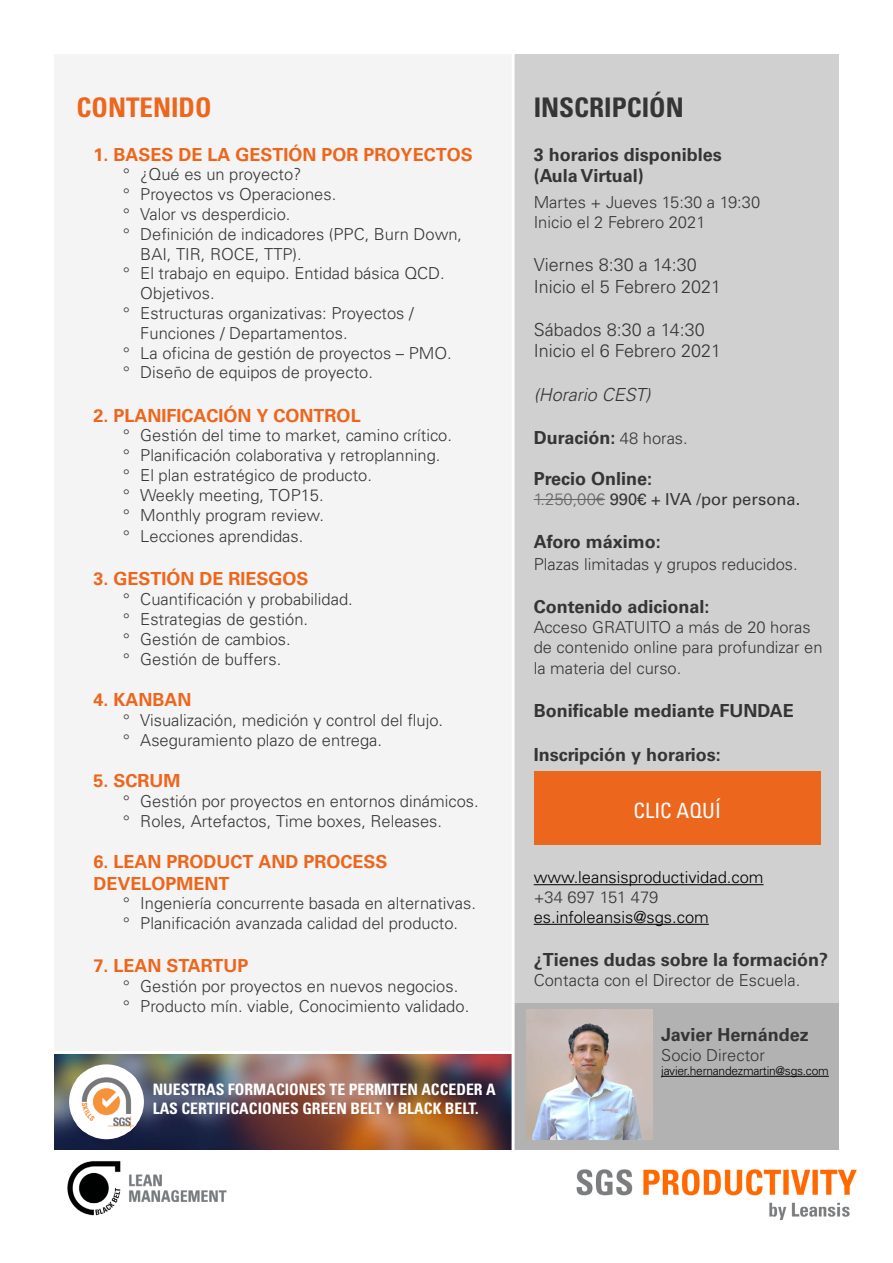
<style>
.page{position:relative;width:893px;height:1263px;background:#fff}
.page>*{position:absolute;margin:0;border:0;box-sizing:border-box;transform-origin:0 0}
.t1{font:700 condensed 27px "Univers LT Std";color:#363535}
.t2{font:700 condensed 27px "Univers LT Std";color:#ec671d}
.t3{font:21px "Univers LT 57 Cn";color:#fff}
.t4{font:700 18px/21.6px "Univers LT Std";color:#363535}
.t5{font:18px/21.6px "Univers LT 65 Bd";color:#ec671d}
.t6{font:300 18px/21.6px "Univers LT Std";color:#363535}
.t7{font:italic 300 18px "Univers LT Std";color:#363535}
.t8{font:16.5px/19.8px "Univers LT 45 Lt";color:#363635}
.t9{font:300 16.5px/19.8px "Univers LT Std";color:#363535}
.t10{font:300 16.5px "Univers LT Std";color:#000}
.t11{font:16.5px "Univers LT Std";color:#363535}
.t12{font:300 16.5px "Univers LT Std";color:#363635}
.t13{font:700 condensed 15.75px/18.9px "Univers LT Std";color:#fff}
.t14{font:300 12px "Univers LT Std";letter-spacing:-.02em;color:#000}
.s1{font-weight:300;font-size:16.5px}
.s2{font-weight:300;color:#666464}
</style>
<div class="page">
<img style="left:576px;top:1169px;width:281px;height:51px">
<img style="left:54px;top:1054px;width:458px;height:95px">
<div style="left:513px;top:54px;width:326px;height:996px;background:#d0d0d0"></div>
<div style="left:54px;top:54px;width:459px;height:996px;background:#f5f4f4"></div>
<div style="left:534px;top:771px;width:287px;height:73px;background:#ec671d"></div>
<div style="left:515px;top:1003px;width:324px;height:146px;background:#b3b2b2"></div>
<hr style="left:512px;top:54px;width:3px;height:1155px;background:#fff">
<hr style="left:534px;top:884px;width:229px;height:1px;background:#000">
<hr style="left:534px;top:924px;width:175px;height:1px;background:#000">
<hr style="left:661px;top:1076px;width:168px;height:1px;background:#000">
<hr style="left:534px;top:499px;width:71px;height:1px;background:#666464">
<img style="left:67px;top:1161px;width:160px;height:55px">
<div style="left:69px;top:1064px;width:75px;height:75px;background:#fff;border-radius:50%"></div>
<img style="left:77px;top:1074px;width:59px;height:58px">
<img style="left:526px;top:1009px;width:126px;height:130px">
<h1 class="t2" style="left:77px;top:91px;width:137px">CONTENIDO</h1>
<p class="t5" style="left:94px;top:144px;width:381px">1. BASES DE LA GESTIÓN POR PROYECTOS</p>
<p class="t8" style="left:123px;top:165px;width:180px">° ¿Qué es un proyecto?</p>
<p class="t8" style="left:123px;top:184px;width:214px">° Proyectos vs Operaciones.</p>
<p class="t8" style="left:123px;top:204px;width:169px">° Valor vs desperdicio.</p>
<p class="t8" style="left:123px;top:224px;width:340px">° Definición de indicadores (PPC, Burn Down,</p>
<p class="t8" style="left:140px;top:244px;width:163px">BAI, TIR, ROCE, TTP).</p>
<p class="t8" style="left:123px;top:264px;width:323px">° El trabajo en equipo. Entidad básica QCD.</p>
<p class="t8" style="left:140px;top:283px;width:76px">Objetivos.</p>
<p class="t8" style="left:123px;top:303px;width:292px">° Estructuras organizativas: Proyectos /</p>
<p class="t8" style="left:140px;top:323px;width:209px">Funciones / Departamentos.</p>
<p class="t8" style="left:123px;top:343px;width:330px">° La oficina de gestión de proyectos – PMO.</p>
<p class="t8" style="left:123px;top:363px;width:251px">° Diseño de equipos de proyecto.</p>
<p class="t5" style="left:94px;top:405px;width:269px">2. PLANIFICACIÓN Y CONTROL</p>
<p class="t8" style="left:123px;top:426px;width:330px">° Gestión del time to market, camino crítico. ° Planificación colaborativa y retroplanning.<br>° El plan estratégico de producto.<br>° Weekly meeting, TOP15.<br>° Monthly program review.</p>
<p class="t8" style="left:123px;top:526px;width:181px">° Lecciones aprendidas.</p>
<p class="t5" style="left:94px;top:568px;width:217px">3. GESTIÓN DE RIESGOS</p>
<p class="t8" style="left:123px;top:589px;width:231px">° Cuantificación y probabilidad. ° Estrategias de gestión.<br>° Gestión de cambios.<br>° Gestión de buffers.</p>
<p class="t5" style="left:94px;top:689px;width:100px">4. KANBAN</p>
<p class="t8" style="left:123px;top:710px;width:321px">° Visualización, medición y control del flujo. ° Aseguramiento plazo de entrega.</p>
<p class="t5" style="left:94px;top:770px;width:89px">5. SCRUM</p>
<p class="t8" style="left:123px;top:791px;width:357px">° Gestión por proyectos en entornos dinámicos. ° Roles, Artefactos, Time boxes, Releases.</p>
<p class="t5" style="left:94px;top:851px;width:296px">6. LEAN PRODUCT AND PROCESS<br>DEVELOPMENT</p>
<p class="t8" style="left:123px;top:894px;width:354px">° Ingeniería concurrente basada en alternativas. ° Planificación avanzada calidad del producto.</p>
<p class="t5" style="left:94px;top:955px;width:157px">7. LEAN STARTUP</p>
<p class="t8" style="left:123px;top:976px;width:347px">° Gestión por proyectos en nuevos negocios.<br>° Producto mín. viable, Conocimiento validado.</p>
<p class="t13" style="left:153px;top:1080px;width:345px">NUESTRAS FORMACIONES TE PERMITEN ACCEDER A<br>LAS CERTIFICACIONES GREEN BELT Y BLACK BELT.</p>
<h1 class="t1" style="left:534px;top:91px;width:152px">INSCRIPCIÓN</h1>
<p class="t4" style="left:534px;top:144px;width:189px">3 horarios disponibles (Aula Virtual)</p>
<p class="t9" style="left:534px;top:192px;width:228px">Martes + Jueves 15:30 a 19:30<br>Inicio el 2 Febrero 2021</p>
<p class="t6" style="left:534px;top:254px;width:189px">Viernes 8:30 a 14:30<br>Inicio el 5 Febrero 2021</p>
<p class="t6" style="left:534px;top:319px;width:189px">Sábados 8:30 a 14:30<br>Inicio el 6 Febrero 2021</p>
<p class="t7" style="left:534px;top:383px;width:118px">(Horario CEST)</p>
<p class="t4" style="left:534px;top:427px;width:156px">Duración: <span class="s1">48 horas.</span></p>
<p class="t4" style="left:534px;top:468px;width:120px">Precio Online:</p>
<p class="t11" style="left:534px;top:489px;width:268px"><span class="s2">1.250,00€</span> 990€ + IVA /por persona.</p>
<p class="t4" style="left:534px;top:531px;width:129px">Aforo máximo:</p>
<p class="t9" style="left:534px;top:554px;width:265px">Plazas limitadas y grupos reducidos.</p>
<p class="t4" style="left:534px;top:596px;width:177px">Contenido adicional:</p>
<p class="t9" style="left:534px;top:617px;width:290px">Acceso GRATUITO a más de 20 horas de contenido online para profundizar en</p>
<p class="t9" style="left:534px;top:658px;width:149px">la materia del curso.</p>
<p class="t4" style="left:534px;top:700px;width:261px">Bonificable mediante FUNDAE</p>
<p class="t4" style="left:534px;top:744px;width:189px">Inscripción y horarios:</p>
<p class="t3" style="left:633px;top:797px;width:89px">CLIC AQUÍ</p>
<p class="t10" style="left:534px;top:867px;width:231px">www.leansisproductividad.com</p>
<p class="t9" style="left:534px;top:887px;width:126px">+34 697 151 479</p>
<p class="t10" style="left:534px;top:907px;width:177px">es.infoleansis@sgs.com</p>
<p class="t4" style="left:534px;top:949px;width:296px">¿Tienes dudas sobre la formación?</p>
<p class="t9" style="left:534px;top:970px;width:268px">Contacta con el Director de Escuela.</p>
<p class="t4" style="left:661px;top:1024px;width:149px">Javier Hernández</p>
<p class="t12" style="left:661px;top:1045px;width:105px">Socio Director</p>
<p class="t14" style="left:661px;top:1063px;width:169px">javier.hernandezmartin@sgs.com</p>
</div>
